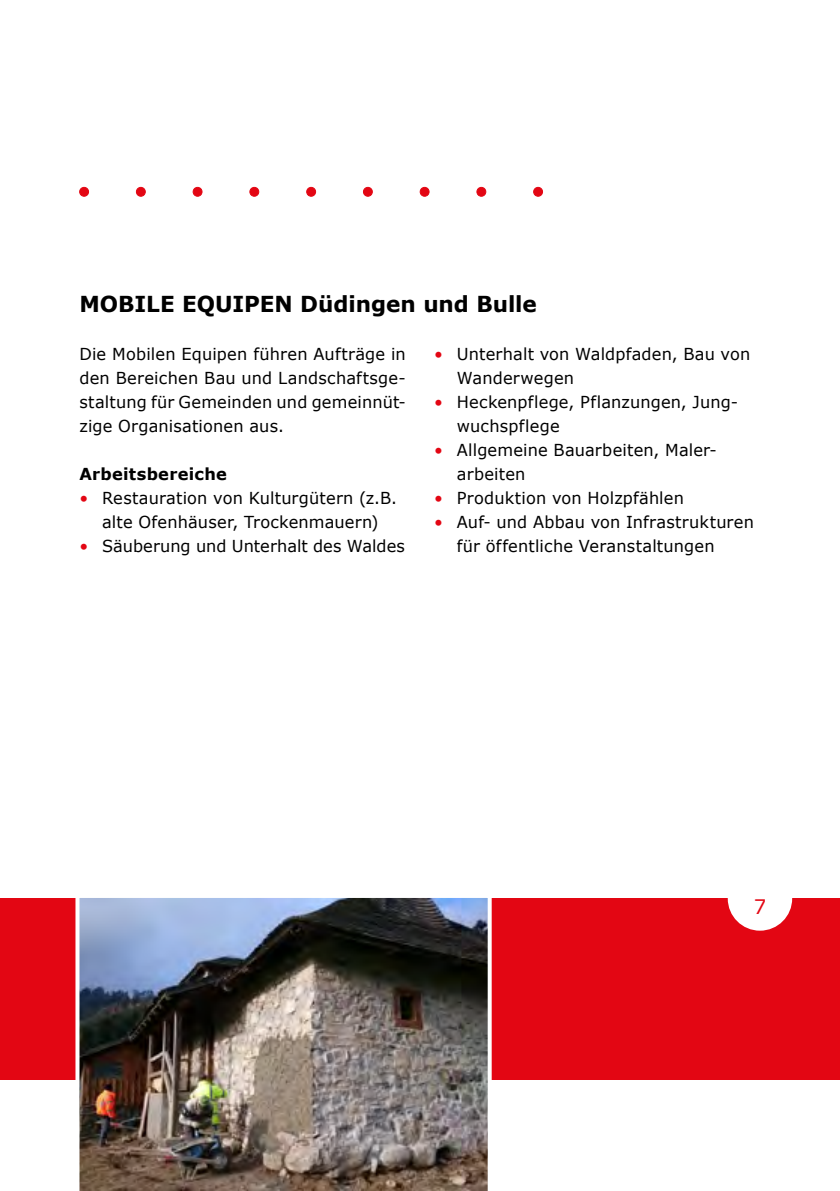
<style>
.page{position:relative;width:840px;height:1191px;background:#fff}
.page>*{position:absolute;margin:0;border:0;box-sizing:border-box;transform-origin:0 0}
.t1{font:700 22px "Verdana";color:#000}
.t2{font:20px "Verdana";color:#e30613}
.t3{font:16.4px/24px "Verdana";letter-spacing:.01em;color:#000}
.t4{font:700 16.4px "Verdana";letter-spacing:.02em;color:#000}
.s1{color:#e30613}
</style>
<div class="page">
<div style="left:0;top:898px;width:839px;height:181px;background:#e30613"></div>
<div style="left:727px;top:866px;width:64px;height:64px;background:#fff;border-radius:50%"></div>
<svg style="left:533px;top:187px;width:9px;height:10px"></svg>
<svg style="left:476px;top:187px;width:10px;height:10px"></svg>
<svg style="left:419px;top:187px;width:10px;height:10px"></svg>
<svg style="left:363px;top:187px;width:9px;height:10px"></svg>
<svg style="left:306px;top:187px;width:10px;height:10px"></svg>
<svg style="left:249px;top:187px;width:10px;height:10px"></svg>
<svg style="left:192px;top:187px;width:10px;height:10px"></svg>
<svg style="left:136px;top:187px;width:10px;height:10px"></svg>
<svg style="left:79px;top:187px;width:10px;height:10px"></svg>
<img style="left:73px;top:898px;width:420px;height:293px">
<h1 class="t1" style="left:79px;top:290px;width:459px">MOBILE EQUIPEN Düdingen und Bulle</h1>
<p class="t3" style="left:79px;top:342px;width:328px;text-align:justify">Die Mobilen Equipen führen Aufträge in den Bereichen Bau und Landschaftsge&shy;staltung für Gemeinden und gemeinnüt&shy;zige Organisationen aus.</p>
<p class="t4" style="left:79px;top:463px;width:149px">Arbeitsbereiche</p>
<p class="t3" style="left:79px;top:486px;width:319px;text-align:center"><span class="s1">•</span> Restauration von Kulturgütern (z.B. alte Ofenhäuser, Trockenmauern)</p>
<p class="t3" style="left:79px;top:534px;width:327px"><span class="s1">•</span> Säuberung und Unterhalt des Waldes</p>
<p class="t3" style="left:456px;top:342px;width:295px;text-indent:-23px"><span class="s1">•</span> Unterhalt von Waldpfaden, Bau von<br>Wanderwegen</p>
<p class="t3" style="left:456px;top:390px;width:283px;text-indent:-23px"><span class="s1">•</span> Heckenpflege, Pflanzungen, Jung&shy;wuchspflege</p>
<p class="t3" style="left:456px;top:438px;width:261px;text-indent:-23px"><span class="s1">•</span> Allgemeine Bauarbeiten, Maler&shy;arbeiten</p>
<p class="t3" style="left:434px;top:486px;width:251px"><span class="s1">•</span> Produktion von Holzpfählen</p>
<p class="t3" style="left:456px;top:510px;width:298px;text-indent:-23px"><span class="s1">•</span> Auf- und Abbau von Infrastrukturen für öffentliche Veranstaltungen</p>
<p class="t2" style="left:753px;top:894px;width:14px">7</p>
</div>
